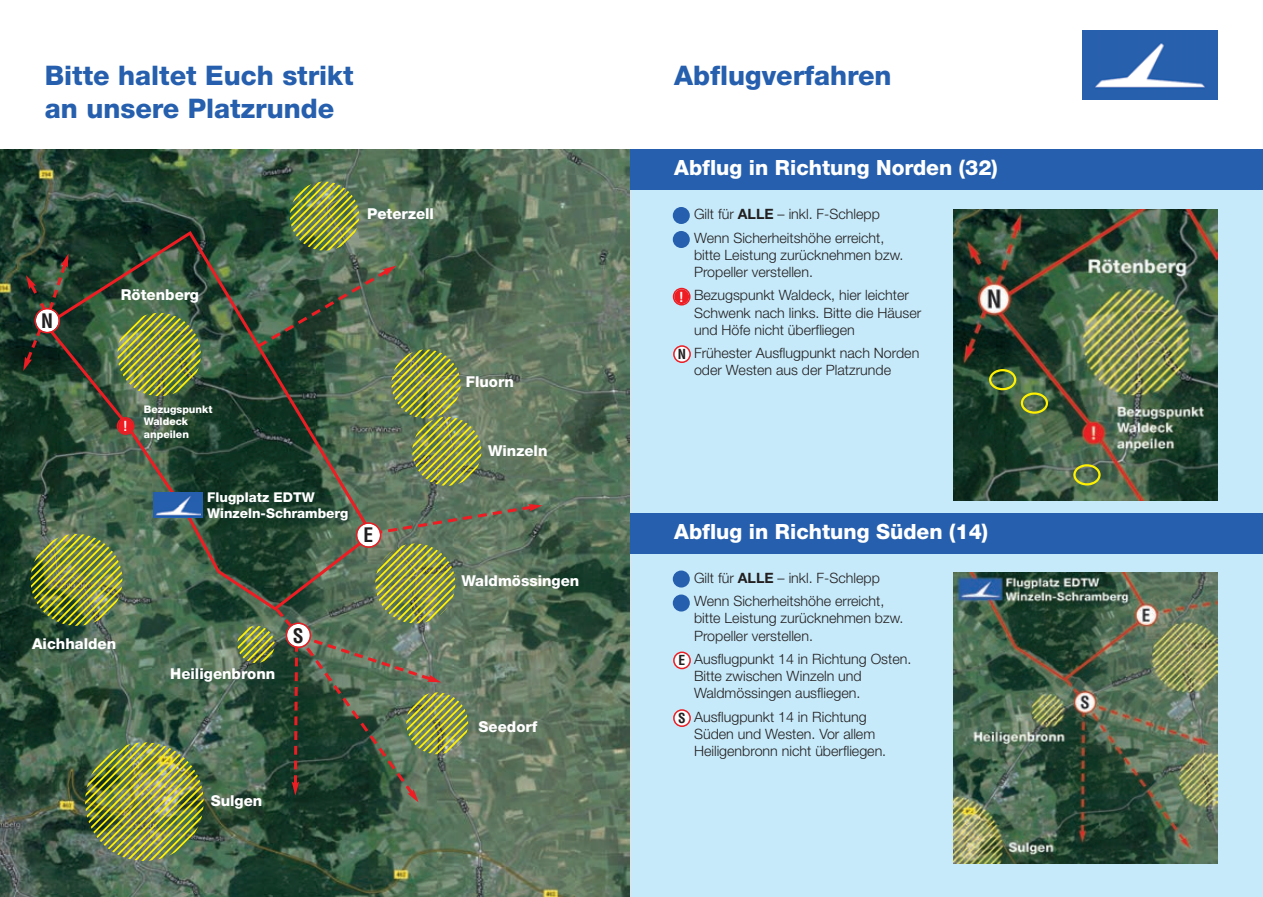
<style>
.page{position:relative;width:1263px;height:897px;background:#fff}
.page>*{position:absolute;margin:0;border:0;box-sizing:border-box;transform-origin:0 0}
.t1{font:800 27px/32.4px "Helvetica Neue LT";color:#255fad}
.t2{font:800 21px "Helvetica Neue LT";color:#fff}
.t3{font:700 condensed 19.5px "Helvetica";color:#231f20}
.t4{font:800 15px "Helvetica Neue LT";color:#fff}
.t5{font:300 14.25px/17.1px "Helvetica Neue LT";color:#231f20}
.t6{font:800 13.5px/16.2px "Helvetica Neue LT";color:#fff}
.t7{font:700 condensed 13.5px "Helvetica";color:#231f20}
.t8{font:700 condensed 13.5px "Helvetica";color:#fff}
.t9{font:800 10.5px/12.6px "Helvetica Neue LT";color:#fff}
.s1{font-weight:700}
</style>
<div class="page">
<div style="left:630px;top:150px;width:633px;height:747px;background:#c6eafa"></div>
<img style="left:0;top:150px;width:630px;height:747px">
<svg style="left:31px;top:534px;width:91px;height:92px"></svg>
<svg style="left:290px;top:182px;width:69px;height:49px"></svg>
<div style="left:630px;top:150px;width:633px;height:40px;background:#255fad"></div>
<div style="left:630px;top:513px;width:633px;height:41px;background:#255fad"></div>
<img style="left:953px;top:573px;width:264px;height:291px">
<img style="left:953px;top:209px;width:264px;height:291px">
<svg style="left:44px;top:231px;width:330px;height:380px"></svg>
<svg style="left:258px;top:266px;width:223px;height:220px"></svg>
<img style="left:1082px;top:31px;width:135px;height:68px">
<div style="left:153px;top:492px;width:50px;height:26px;background:linear-gradient(to bottom,#275fad,#225fad)"></div>
<img style="left:156px;top:494px;width:45px;height:22px">
<svg style="left:23px;top:253px;width:46px;height:118px"></svg>
<svg style="left:237px;top:504px;width:305px;height:299px"></svg>
<svg style="left:117px;top:417px;width:17px;height:18px"></svg>
<svg style="left:673px;top:288px;width:17px;height:18px"></svg>
<svg style="left:673px;top:345px;width:18px;height:18px"></svg>
<div style="left:673px;top:207px;width:17px;height:17px;background:#255fad;border-radius:50%"></div>
<div style="left:673px;top:231px;width:17px;height:17px;background:#255fad;border-radius:50%"></div>
<svg style="left:673px;top:652px;width:18px;height:17px"></svg>
<svg style="left:673px;top:709px;width:18px;height:18px"></svg>
<div style="left:673px;top:571px;width:17px;height:17px;background:#255fad;border-radius:50%"></div>
<div style="left:673px;top:595px;width:17px;height:17px;background:#255fad;border-radius:50%"></div>
<img style="left:85px;top:742px;width:119px;height:119px">
<svg style="left:989px;top:369px;width:59px;height:45px"></svg>
<svg style="left:1073px;top:464px;width:27px;height:21px"></svg>
<h1 class="t1" style="left:45px;top:62px;width:310px">Bitte haltet Euch strikt an unsere Platzrunde</h1>
<h3 class="t3" style="left:41px;top:310px;width:13px">N</h3>
<p class="t4" style="left:121px;top:289px;width:80px">Rötenberg</p>
<p class="t4" style="left:367px;top:208px;width:68px">Peterzell</p>
<p class="t8" style="left:123px;top:418px;width:6px">!</p>
<p class="t9" style="left:144px;top:404px;width:70px">Bezugspunkt<br>Waldeck anpeilen</p>
<p class="t6" style="left:207px;top:490px;width:142px">Flugplatz EDTW<br>Winzeln-Schramberg</p>
<h3 class="t3" style="left:363px;top:524px;width:11px">E</h3>
<p class="t4" style="left:32px;top:638px;width:86px">Aichhalden</p>
<p class="t4" style="left:170px;top:669px;width:106px">Heiligenbronn</p>
<h3 class="t3" style="left:293px;top:624px;width:12px">S</h3>
<p class="t4" style="left:211px;top:795px;width:53px">Sulgen</p>
<p class="t4" style="left:466px;top:376px;width:50px">Fluorn</p>
<p class="t4" style="left:488px;top:445px;width:61px">Winzeln</p>
<p class="t4" style="left:461px;top:575px;width:119px">Waldmössingen</p>
<p class="t4" style="left:478px;top:721px;width:60px">Seedorf</p>
<h1 class="t1" style="left:674px;top:62px;width:219px">Abflugverfahren</h1>
<h2 class="t2" style="left:674px;top:160px;width:325px">Abflug in Richtung Norden (32)</h2>
<p class="t8" style="left:679px;top:289px;width:6px">!</p>
<p class="t7" style="left:677px;top:347px;width:10px">N</p>
<p class="t5" style="left:694px;top:204px;width:192px;line-height:23.4px">Gilt für <span class="s1">ALLE</span> – inkl. F-Schlepp<br>Wenn Sicherheitshöhe erreicht,</p>
<p class="t5" style="left:694px;top:248px;width:211px">bitte Leistung zurücknehmen bzw.<br>Propeller verstellen.</p>
<p class="t5" style="left:694px;top:288px;width:229px">Bezugspunkt Waldeck, hier leichter<br>Schwenk nach links. Bitte die Häuser und Höfe nicht überfliegen</p>
<p class="t5" style="left:694px;top:346px;width:227px">Frühester Ausflugpunkt nach Norden oder Westen aus der Platzrunde</p>
<h2 class="t2" style="left:674px;top:524px;width:315px">Abflug in Richtung Süden (14)</h2>
<p class="t7" style="left:678px;top:653px;width:8px">E</p>
<p class="t7" style="left:678px;top:711px;width:9px">S</p>
<p class="t5" style="left:694px;top:567px;width:192px;line-height:23.4px">Gilt für <span class="s1">ALLE</span> – inkl. F-Schlepp<br>Wenn Sicherheitshöhe erreicht,</p>
<p class="t5" style="left:694px;top:611px;width:211px">bitte Leistung zurücknehmen bzw.<br>Propeller verstellen.</p>
<p class="t5" style="left:694px;top:652px;width:219px">Ausflugpunkt 14 in Richtung Osten.<br>Bitte zwischen Winzeln und<br>Waldmössingen ausfliegen.</p>
<p class="t5" style="left:694px;top:709px;width:194px">Ausflugpunkt 14 in Richtung<br>Süden und Westen. Vor allem<br>Heiligenbronn nicht überfliegen.</p>
</div>
